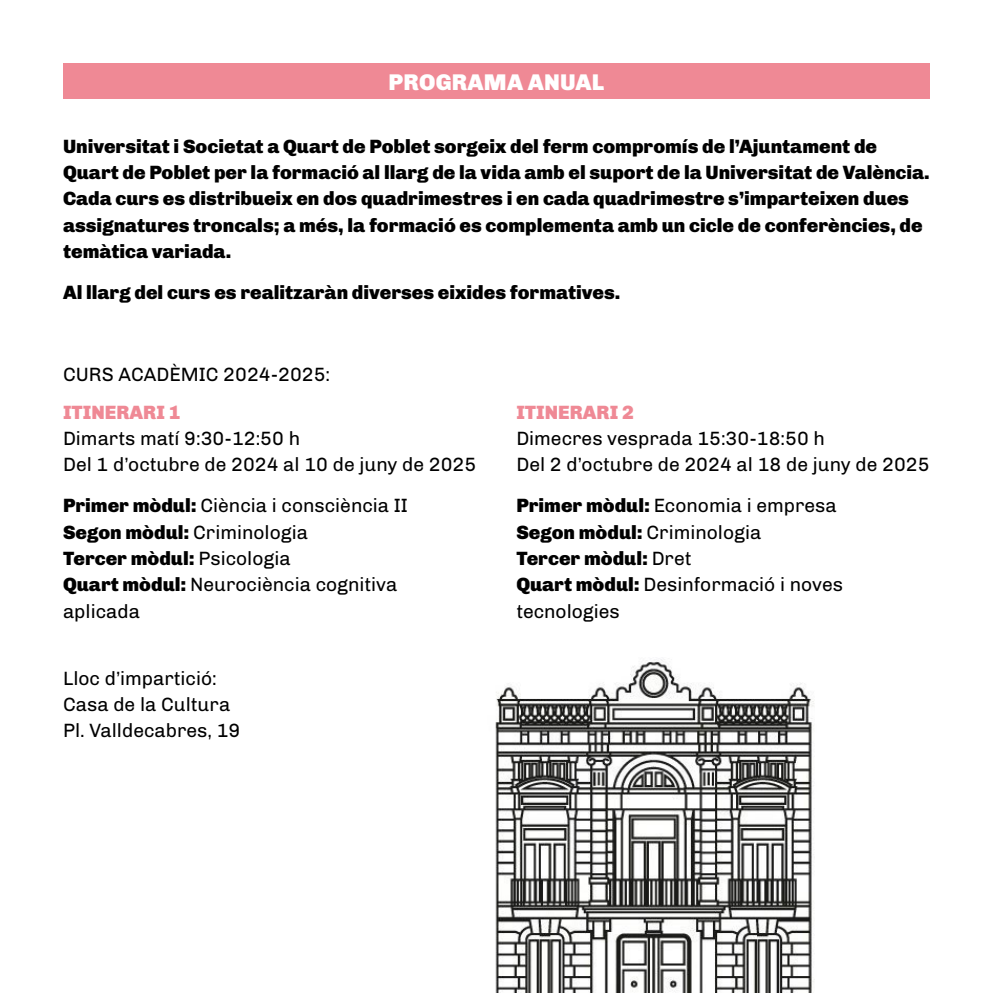
<style>
.page{position:relative;width:993px;height:993px;background:#fff}
.page>*{position:absolute;margin:0;border:0;box-sizing:border-box;transform-origin:0 0}
.t1{font:900 22.75px "Chivo";letter-spacing:.01em;color:#fff}
.t2{font:19.25px/26.2px "Chivo";color:#000}
.t3{font:900 19.25px/26.2px "Chivo";color:#000}
.t4{font:900 19.25px "Chivo";color:#ef8995}
.s1{font-weight:900}
</style>
<div class="page">
<div style="left:63px;top:63px;width:866px;height:35px;background:#ef8995"></div>
<img style="left:495px;top:659px;width:320px;height:333px">
<p class="t1" style="left:388px;top:68px;width:217px">PROGRAMA ANUAL</p>
<p class="t3" style="left:63px;top:133px;width:868px">Universitat i Societat a Quart de Poblet sorgeix del ferm compromís de l’Ajuntament de Quart de Poblet per la formació al llarg de la vida amb el suport de la Universitat de València.<br>Cada curs es distribueix en dos quadrimestres i en cada quadrimestre s’imparteixen dues assignatures troncals; a més, la formació es complementa amb un cicle de conferències, de temàtica variada.</p>
<p class="t3" style="left:63px;top:279px;width:558px">Al llarg del curs es realitzaràn diverses eixides formatives.</p>
<p class="t2" style="left:63px;top:361px;width:268px">CURS ACADÈMIC 2024-2025:</p>
<p class="t4" style="left:63px;top:400px;width:119px">ITINERARI 1</p>
<p class="t2" style="left:63px;top:425px;width:414px">Dimarts matí 9:30-12:50 h<br>Del 1 d’octubre de 2024 al 10 de juny de 2025</p>
<p class="t2" style="left:63px;top:492px;width:346px"><span class="s1">Primer mòdul:</span> Ciència i consciència II<br><span class="s1">Segon mòdul:</span> Criminologia<br><span class="s1">Tercer mòdul:</span> Psicologia<br><span class="s1">Quart mòdul:</span> Neurociència cognitiva aplicada</p>
<p class="t2" style="left:63px;top:664px;width:179px">Lloc d’impartició:<br>Casa de la Cultura<br>Pl. Valldecabres, 19</p>
<p class="t4" style="left:516px;top:400px;width:119px">ITINERARI 2</p>
<p class="t2" style="left:516px;top:425px;width:414px">Dimecres vesprada 15:30-18:50 h<br>Del 2 d’octubre de 2024 al 18 de juny de 2025</p>
<p class="t2" style="left:516px;top:492px;width:328px"><span class="s1">Primer mòdul:</span> Economia i empresa<br><span class="s1">Segon mòdul:</span> Criminologia<br><span class="s1">Tercer mòdul:</span> Dret<br><span class="s1">Quart mòdul:</span> Desinformació i noves tecnologies</p>
</div>
